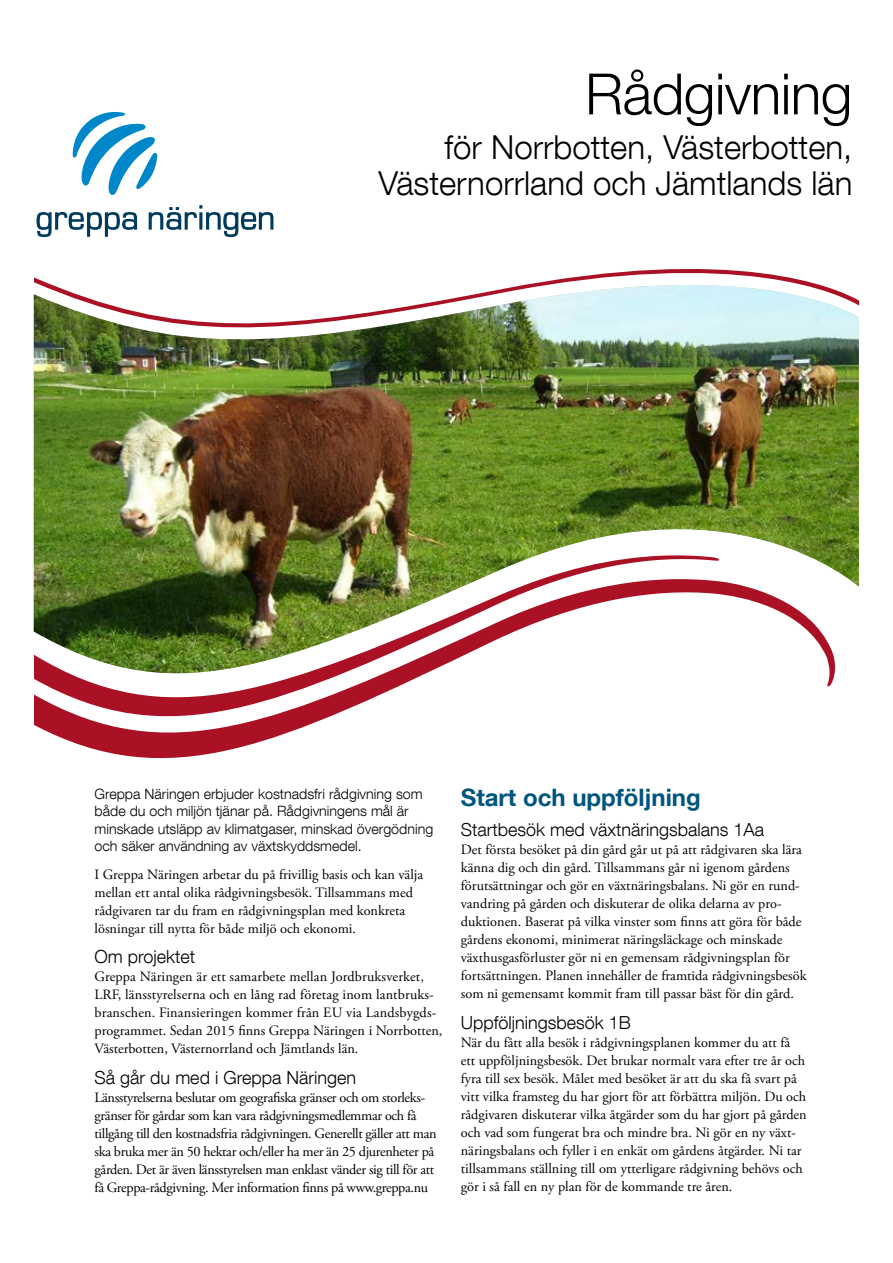
<style>
.page{position:relative;width:893px;height:1263px;background:#fff}
.page>*{position:absolute;margin:0;border:0;box-sizing:border-box;transform-origin:0 0}
.t1{font:300 57px "Helvetica Neue LT Com";letter-spacing:-.01em;color:#000}
.t2{font:300 33px/36px "Helvetica Neue LT Com";color:#000;text-align:right}
.t3{font:700 24px "Helvetica Neue LT Com";color:#00557f}
.t4{font:300 18px "Helvetica Neue LT Com";color:#000}
.t5{font:14.25px/18px "Adobe Garamond Pro";color:#000}
.t6{font:14.25px/18px "Adobe Garamond Pro";letter-spacing:-.025em;color:#000}
.t7{font:300 14.25px/17.1px "Helvetica Neue LT Com";color:#000}
</style>
<div class="page">
<svg style="left:37px;top:212px;width:100px;height:25px"></svg>
<svg style="left:149px;top:205px;width:124px;height:32px"></svg>
<svg style="left:72px;top:112px;width:86px;height:83px"></svg>
<svg style="left:34px;top:708px;width:316px;height:51px"></svg>
<svg style="left:34px;top:269px;width:801px;height:439px"></svg>
<img style="left:34px;top:285px;width:825px;height:390px">
<h1 class="t1" style="left:585px;top:59px;width:269px">Rådgivning</h1>
<h2 class="t2" style="left:379px;top:128px;width:475px">för Norrbotten, Västerbotten,<br>Västernorrland och Jämtlands län</h2>
<p class="t7" style="left:95px;top:785px;width:340px">Greppa Näringen erbjuder kostnadsfri rådgivning som både du och miljön tjänar på. Rådgivningens mål är minskade utsläpp av klimatgaser, minskad övergödning och säker användning av växtskyddsmedel.</p>
<p class="t5" style="left:95px;top:866px;width:330px">I Greppa Näringen arbetar du på frivillig basis och kan välja mellan ett antal olika rådgivningsbesök. Tillsammans med rådgivaren tar du fram en rådgivningsplan med konkreta lösningar till nytta för både miljö och ekonomi.</p>
<p class="t4" style="left:95px;top:946px;width:102px">Om projektet</p>
<p class="t5" style="left:95px;top:968px;width:349px">Greppa Näringen är ett samarbete mellan Jordbruksverket, LRF, länsstyrelserna och en lång rad företag inom lantbruks&shy;branschen. Finansieringen kommer från EU via Landsbygds&shy;programmet. Sedan 2015 finns Greppa Näringen i Norrbotten, Västerbotten, Västernorrland och Jämtlands län.</p>
<p class="t4" style="left:95px;top:1066px;width:263px">Så går du med i Greppa Näringen</p>
<p class="t6" style="left:95px;top:1088px;width:343px">Länsstyrelserna beslutar om geografiska gränser och om storleks&shy;gränser för gårdar som kan vara rådgivningsmedlemmar och få tillgång till den kostnadsfria rådgivningen. Generellt gäller att man ska bruka mer än 50 hektar och/eller ha mer än 25 djurenheter på gården. Det är även länsstyrelsen man enklast vänder sig till för att få Greppa-rådgivning. Mer information finns på www.greppa.nu</p>
<h3 class="t3" style="left:461px;top:783px;width:241px">Start och uppföljning</h3>
<p class="t4" style="left:461px;top:819px;width:305px">Startbesök med växtnäringsbalans 1Aa</p>
<p class="t5" style="left:461px;top:841px;width:347px">Det första besöket på din gård går ut på att rådgivaren ska lära känna dig och din gård. Tillsammans går ni igenom gårdens förutsättningar och gör en växtnäringsbalans. Ni gör en rund&shy;vandring på gården och diskuterar de olika delarna av pro&shy;duktionen. Baserat på vilka vinster som finns att göra för både gårdens ekonomi, minimerat näringsläckage och minskade växthusgasförluster gör ni en gemensam rådgivningsplan för fortsättningen. Planen innehåller de framtida rådgivningsbesök som ni gemensamt kommit fram till passar bäst för din gård.</p>
<p class="t4" style="left:461px;top:1011px;width:172px">Uppföljningsbesök 1B</p>
<p class="t5" style="left:461px;top:1033px;width:347px">När du fått alla besök i rådgivningsplanen kommer du att få ett uppföljningsbesök. Det brukar normalt vara efter tre år och fyra till sex besök. Målet med besöket är att du ska få svart på vitt vilka framsteg du har gjort för att förbättra miljön. Du och rådgivaren diskuterar vilka åtgärder som du har gjort på gården och vad som fungerat bra och mindre bra. Ni gör en ny växt&shy;näringsbalans och fyller i en enkät om gårdens åtgärder. Ni tar tillsammans ställning till om ytterligare rådgivning behövs och gör i så fall en ny plan för de kommande tre åren.</p>
</div>
